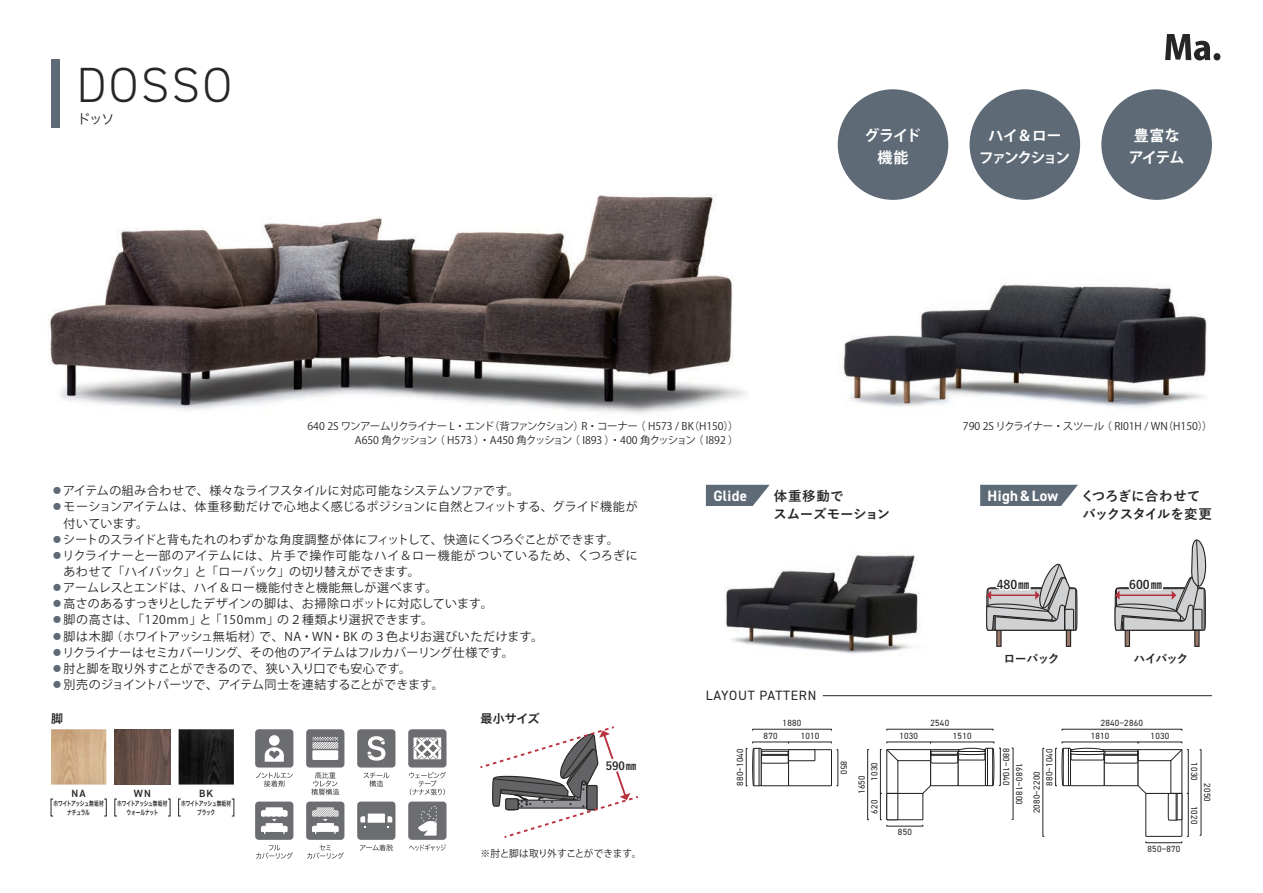
<style>
.page{position:relative;width:1263px;height:893px;background:#fff}
.page>*{position:absolute;margin:0;border:0;box-sizing:border-box;transform-origin:0 0}
.t1{font:300 49.5px "DIN2014";letter-spacing:.05em;color:#282526}
.t2{font:700 15px/22.5px "Koz Go Pro";letter-spacing:-.06em;color:#fff;text-align:center}
.t3{font:700 15px "DIN2014";letter-spacing:.025em;color:#fff}
.t4{font:700 14.7px/22.5px "Koz Go Pro";letter-spacing:-.12em;color:#fff;text-align:center}
.t5{font:700 13.5px/18px "Yu Go";letter-spacing:-.005em;color:#282526}
.t6{font:13.5px "DIN2014";letter-spacing:.05em;color:#282526}
.t7{font:13.5px "Hiragino Sans W3";color:#282526}
.t8{font:12px/16.2px "Koz Go Pro";letter-spacing:.02em;color:#282526}
.t9{font:12px "Koz Go Pro";color:#282526}
.t10{font:12px/16.2px "Koz Go Pro";letter-spacing:.04em;color:#282526}
.t11{font:12px "Koz Go Pro";letter-spacing:.05em;color:#282526}
.t12{font:700 12px "Yu Go";letter-spacing:-.055em;color:#282526}
.t13{font:12px "Hiragino Sans W6";letter-spacing:-.015em;color:#282526}
.t14{font:700 11.25px "Yu Go";color:#282526}
.t15{font:10.5px/13.5px "Koz Go Pro";letter-spacing:-.03em;color:#282526;text-align:right}
.t16{font:10.5px "Koz Go Pro";color:#282526}
.t17{font:600 10.5px "DIN2014";color:#282526}
.t18{font:9.75px "Koz Go Pro";letter-spacing:-.05em;color:#282526}
.t19{font:9px/12.8px "DIN2014";letter-spacing:.025em;color:#282526}
.t20{font:6.75px/9px "Hiragino Sans W6";letter-spacing:-.05em;color:#282526;text-align:center;scale:.7 1}
.s1{color:#5e6a76}
</style>
<div class="page">
<svg style="left:1165px;top:34px;width:45px;height:26px"></svg>
<div style="left:1213px;top:53px;width:7px;height:7px;background:#282526;border-radius:50%"></div>
<img style="left:50px;top:194px;width:696px;height:220px">
<img style="left:724px;top:552px;width:196px;height:102px">
<img style="left:843px;top:283px;width:364px;height:125px">
<div style="left:51px;top:60px;width:9px;height:68px;background:#5e6a76"></div>
<div style="left:838px;top:89px;width:110px;height:111px;background:#5e6a76;border-radius:50%"></div>
<div style="left:969px;top:89px;width:111px;height:111px;background:#5e6a76;border-radius:50%"></div>
<div style="left:1101px;top:89px;width:111px;height:111px;background:#5e6a76;border-radius:50%"></div>
<hr style="left:823px;top:695px;width:389px;height:1px;background:#282526">
<svg style="left:706px;top:485px;width:64px;height:21px"></svg>
<svg style="left:115px;top:799px;width:2px;height:17px"></svg>
<svg style="left:168px;top:799px;width:2px;height:17px"></svg>
<img style="left:115px;top:729px;width:55px;height:55px">
<img style="left:179px;top:729px;width:55px;height:55px">
<div style="left:178px;top:799px;width:3px;height:17px;border:1px solid #282526"></div>
<svg style="left:232px;top:799px;width:2px;height:17px"></svg>
<img style="left:51px;top:729px;width:55px;height:55px">
<svg style="left:51px;top:799px;width:2px;height:17px"></svg>
<div style="left:104px;top:799px;width:3px;height:17px;border:1px solid #282526"></div>
<svg style="left:311px;top:772px;width:28px;height:23px"></svg>
<div style="left:306px;top:729px;width:38px;height:38px;background:#6c6d70;border-radius:4px"></div>
<div style="left:312px;top:750px;width:26px;height:10px;background:#fff"></div>
<svg style="left:312px;top:737px;width:26px;height:12px"></svg>
<svg style="left:363px;top:772px;width:26px;height:15px"></svg>
<div style="left:357px;top:729px;width:38px;height:38px;background:#6c6d70;border-radius:4px"></div>
<svg style="left:367px;top:736px;width:18px;height:25px"></svg>
<svg style="left:256px;top:772px;width:37px;height:15px"></svg>
<div style="left:255px;top:729px;width:38px;height:38px;background:#6c6d70;border-radius:4px"></div>
<div style="left:269px;top:735px;width:11px;height:11px;background:#fff;border-radius:50%"></div>
<svg style="left:265px;top:747px;width:19px;height:15px"></svg>
<svg style="left:409px;top:772px;width:37px;height:23px"></svg>
<div style="left:408px;top:729px;width:38px;height:38px;background:#6c6d70;border-radius:4px"></div>
<svg style="left:414px;top:737px;width:27px;height:22px"></svg>
<svg style="left:409px;top:844px;width:37px;height:7px"></svg>
<div style="left:408px;top:801px;width:38px;height:39px;background:#6c6d70;border-radius:4px"></div>
<svg style="left:418px;top:806px;width:19px;height:30px"></svg>
<div style="left:306px;top:801px;width:38px;height:39px;background:#6c6d70;border-radius:4px"></div>
<svg style="left:312px;top:807px;width:27px;height:27px"></svg>
<svg style="left:307px;top:845px;width:37px;height:14px"></svg>
<div style="left:255px;top:801px;width:38px;height:39px;background:#6c6d70;border-radius:4px"></div>
<svg style="left:261px;top:807px;width:27px;height:27px"></svg>
<svg style="left:256px;top:845px;width:37px;height:14px"></svg>
<svg style="left:360px;top:844px;width:33px;height:7px"></svg>
<div style="left:357px;top:801px;width:38px;height:39px;background:#6c6d70;border-radius:4px"></div>
<svg style="left:360px;top:813px;width:32px;height:15px"></svg>
<svg style="left:980px;top:485px;width:98px;height:21px;background:#6c7782"></svg>
<div style="left:746px;top:748px;width:1px;height:38px;border:1px solid #282526"></div>
<svg style="left:752px;top:747px;width:37px;height:40px"></svg>
<hr style="left:754px;top:748px;width:1px;height:38px;background:#231f20">
<hr style="left:759px;top:748px;width:1px;height:38px;background:#231f20">
<div style="left:788px;top:749px;width:44px;height:37px;border:1px solid #231f20"></div>
<div style="left:788px;top:749px;width:27px;height:12px;border:1px solid #231f20"></div>
<div style="left:886px;top:729px;width:107px;height:1px;border:1px solid #282526"></div>
<div style="left:880px;top:749px;width:2px;height:45px;border:1px solid #282526"></div>
<div style="left:867px;top:749px;width:2px;height:71px;border:1px solid #282526"></div>
<div style="left:880px;top:793px;width:2px;height:27px;border:1px solid #282526"></div>
<div style="left:886px;top:793px;width:37px;height:27px;border:1px solid #231f20"></div>
<div style="left:886px;top:793px;width:12px;height:27px;border:1px solid #231f20"></div>
<svg style="left:886px;top:747px;width:109px;height:47px"></svg>
<div style="left:1062px;top:729px;width:120px;height:1px;border:1px solid #282526"></div>
<div style="left:1055px;top:748px;width:2px;height:38px;border:1px solid #282526"></div>
<div style="left:1145px;top:841px;width:37px;height:2px;border:1px solid #282526"></div>
<div style="left:1145px;top:793px;width:37px;height:44px;border:1px solid #231f20"></div>
<svg style="left:1061px;top:747px;width:122px;height:74px"></svg>
<svg style="left:1114px;top:539px;width:93px;height:108px"></svg>
<svg style="left:986px;top:563px;width:92px;height:84px"></svg>
<svg style="left:480px;top:726px;width:158px;height:112px"></svg>
<h1 class="t1" style="left:76px;top:55px;width:157px">DOSSO</h1>
<p class="t7" style="left:77px;top:106px;width:39px">ドッソ</p>
<p class="t2" style="left:864px;top:125px;width:58px">グライド機能</p>
<p class="t4" style="left:979px;top:125px;width:92px">ハイ＆ローファンクション</p>
<p class="t2" style="left:1129px;top:125px;width:57px">豊富なアイテム</p>
<p class="t15" style="left:308px;top:420px;width:433px">640 2S ワンアームリクライナー L ・ エンド（背ファンクション）R ・ コーナー （ H573 / BK（H150））<br>A650 角クッション （ H573 ）・ A450 角クッション （ I893 ）・ 400 角クッション （ I892 ）</p>
<p class="t16" style="left:963px;top:420px;width:251px">790 2S リクライナー ・ スツール （ RI01H / WN（H150））</p>
<p class="t9" style="left:51px;top:483px;width:470px"><span class="s1">●</span>アイテムの組み合わせで、様々なライフスタイルに対応可能なシステムソファです。</p>
<p class="t8" style="left:51px;top:499px;width:588px"><span class="s1">●</span>モーションアイテムは、体重移動だけで心地よく感じるポジションに自然とフィットする、グライド機能が　付いています。</p>
<p class="t9" style="left:51px;top:532px;width:569px"><span class="s1">●</span>シートのスライドと背もたれのわずかな角度調整が体にフィットして、快適にくつろぐことができます。</p>
<p class="t10" style="left:51px;top:548px;width:588px"><span class="s1">●</span>リクライナーと一部のアイテムには、片手で操作可能なハイ＆ロー機能がついているため、くつろぎに　あわせて「ハイバック」と「ローバック」の切り替えができます。</p>
<p class="t8" style="left:51px;top:580px;width:388px"><span class="s1">●</span>アームレスとエンドは、ハイ＆ロー機能付きと機能無しが選べます。</p>
<p class="t8" style="left:51px;top:596px;width:443px"><span class="s1">●</span>高さのあるすっきりとしたデザインの脚は、お掃除ロボットに対応しています。</p>
<p class="t11" style="left:51px;top:612px;width:384px"><span class="s1">●</span>脚の高さは、「120mm」と「150mm」の２種類より選択できます。</p>
<p class="t11" style="left:51px;top:628px;width:494px"><span class="s1">●</span>脚は木脚（ホワイトアッシュ無垢材）で、NA・WN・BK の３色よりお選びいただけます。</p>
<p class="t8" style="left:51px;top:644px;width:464px"><span class="s1">●</span>リクライナーはセミカバーリング、その他のアイテムはフルカバーリング仕様です。</p>
<p class="t8" style="left:51px;top:661px;width:362px"><span class="s1">●</span>肘と脚を取り外すことができるので、狭い入り口でも安心です。</p>
<p class="t8" style="left:51px;top:677px;width:394px"><span class="s1">●</span>別売のジョイントパーツで、アイテム同士を連結することができます。</p>
<p class="t3" style="left:713px;top:485px;width:35px">Glide</p>
<p class="t5" style="left:773px;top:487px;width:118px">体重移動で<br>スムーズモーション</p>
<p class="t6" style="left:706px;top:687px;width:112px">LAYOUT PATTERN</p>
<p class="t3" style="left:988px;top:485px;width:72px">High&amp;Low</p>
<p class="t12" style="left:997px;top:578px;width:35px">480㎜</p>
<p class="t5" style="left:1081px;top:487px;width:133px">くつろぎに合わせてバックスタイルを変更</p>
<p class="t12" style="left:1129px;top:578px;width:35px">600㎜</p>
<p class="t12" style="left:1003px;top:652px;width:58px">ローバック</p>
<p class="t12" style="left:1133px;top:652px;width:57px">ハイバック</p>
<p class="t13" style="left:51px;top:707px;width:13px">脚</p>
<p class="t13" style="left:480px;top:707px;width:61px">最小サイズ</p>
<p class="t19" style="left:783px;top:717px;width:20px">1880</p>
<p class="t19" style="left:764px;top:729px;width:15px">870</p>
<p class="t19" style="left:801px;top:729px;width:20px">1010</p>
<p class="t19" style="left:930px;top:717px;width:20px">2540</p>
<p class="t19" style="left:899px;top:729px;width:20px">1030</p>
<p class="t19" style="left:953px;top:729px;width:20px">1510</p>
<p class="t19" style="left:1091px;top:717px;width:54px;text-indent:10px">2840~2860<br>1810</p>
<p class="t19" style="left:1150px;top:729px;width:20px">1030</p>
<p class="t17" style="left:72px;top:786px;width:16px">NA</p>
<p class="t20" style="left:53px;top:798px;width:73px">ホワイトアッシュ無垢材ナチュラル</p>
<p class="t17" style="left:134px;top:786px;width:18px">WN</p>
<p class="t20" style="left:117px;top:798px;width:73px">ホワイトアッシュ無垢材ウォールナット</p>
<p class="t17" style="left:199px;top:786px;width:16px">BK</p>
<p class="t20" style="left:181px;top:798px;width:73px">ホワイトアッシュ無垢材ブラック</p>
<p class="t14" style="left:606px;top:759px;width:33px">590㎜</p>
<p class="t19" style="left:734px;top:786px;width:39px;rotate:-90deg">880~1040</p>
<p class="t19" style="left:850px;top:761px;width:15px;rotate:90deg">850</p>
<p class="t19" style="left:868px;top:781px;width:20px;rotate:-90deg">1030</p>
<p class="t19" style="left:855px;top:794px;width:20px;rotate:-90deg">1650</p>
<p class="t19" style="left:868px;top:813px;width:15px;rotate:-90deg">620</p>
<p class="t19" style="left:1013px;top:748px;width:39px;rotate:90deg">880~1040</p>
<p class="t19" style="left:1026px;top:763px;width:44px;rotate:90deg">1680~1800</p>
<p class="t19" style="left:1043px;top:786px;width:39px;rotate:-90deg">880~1040</p>
<p class="t19" style="left:1030px;top:813px;width:44px;rotate:-90deg">2080~2200</p>
<p class="t19" style="left:1201px;top:762px;width:20px;rotate:90deg">1030</p>
<p class="t19" style="left:1201px;top:805px;width:20px;rotate:90deg">1020</p>
<p class="t19" style="left:1213px;top:783px;width:20px;rotate:90deg">2050</p>
<p class="t19" style="left:898px;top:826px;width:15px">850</p>
<p class="t18" style="left:480px;top:847px;width:162px">※肘と脚は取り外すことができます。</p>
<p class="t19" style="left:1147px;top:842px;width:34px">850~870</p>
</div>
